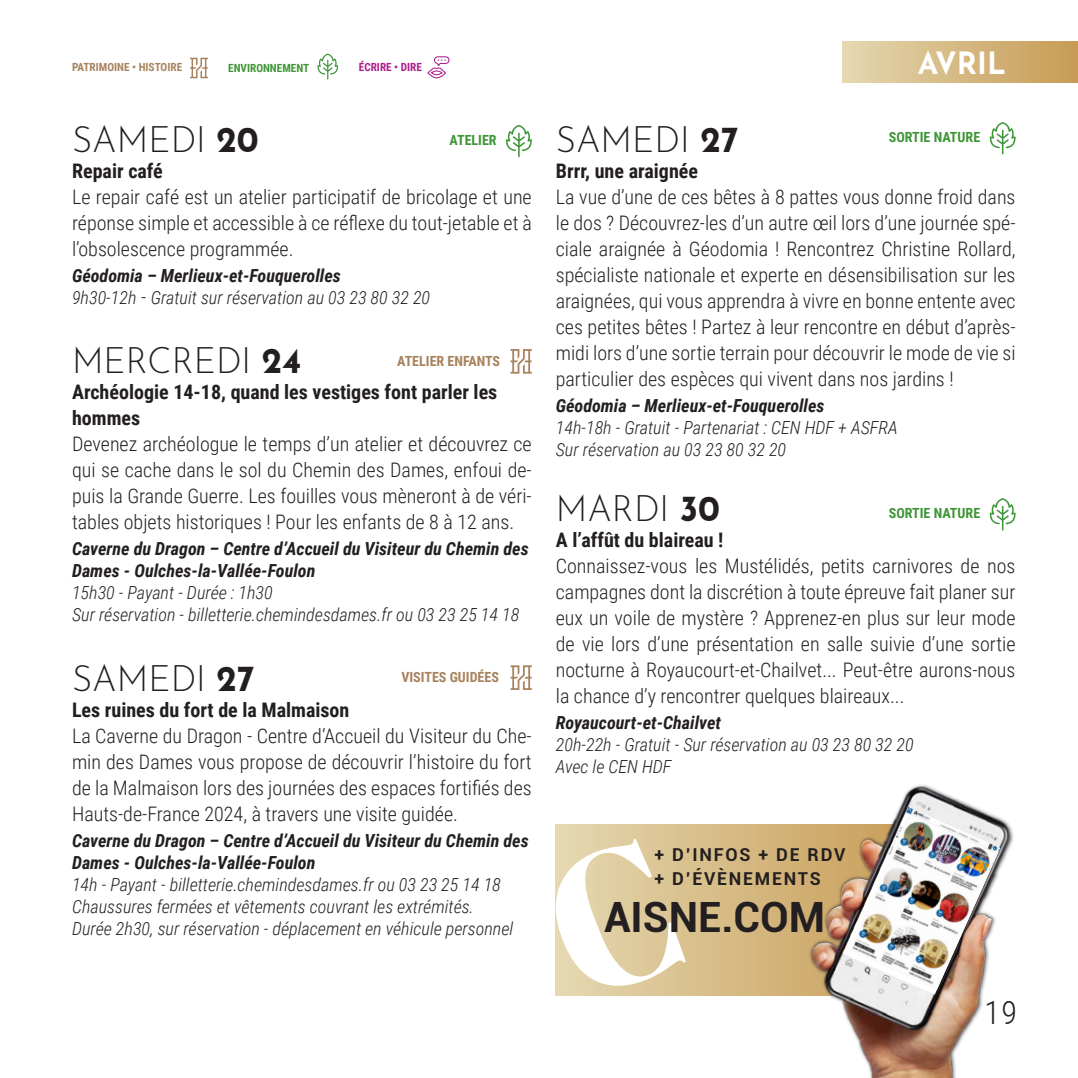
<style>
.page{position:relative;width:1078px;height:1078px;background:#fff}
.page>*{position:absolute;margin:0;border:0;box-sizing:border-box;transform-origin:0 0}
.t1{font:700 41.8px "Roboto";color:#231f20}
.t2{font:300 36px "Josefin Sans";color:#231f20}
.t3{font:300 32px "Roboto Condensed";color:#231f20}
.t4{font:700 30.6px "Josefin Sans";color:#fff}
.t5{font:300 20px/26px "Roboto Condensed";color:#231f20;text-align:justify}
.t6{font:700 20px/26px "Roboto Condensed";color:#231f20}
.t7{font:italic 300 18px "Roboto Condensed";color:#231f20}
.t8{font:italic 700 18px/22px "Roboto Condensed";color:#231f20}
.t9{font:700 17.8px "Roboto";letter-spacing:.1em;color:#231f20}
.t10{font:700 14px "Roboto Condensed";color:#3f9537}
.t11{font:700 14px "Roboto Condensed";color:#a8825c}
.t12{font:700 11.2px "Roboto Condensed";color:#a8825c}
.t13{font:700 11.2px "Roboto Condensed";color:#3f9537}
.t14{font:700 11.2px "Roboto Condensed";color:#af1f8d}
.s1{font-weight:700}
.s2{font-style:normal;font-size:20px}
</style>
<div class="page">
<svg style="left:317px;top:54px;width:21px;height:25px"></svg>
<svg style="left:427px;top:56px;width:23px;height:23px"></svg>
<svg style="left:190px;top:58px;width:18px;height:20px"></svg>
<div style="left:842px;top:41px;width:235px;height:41px;background:linear-gradient(to right,#e5d8b1,#c79b54)"></div>
<svg style="left:510px;top:349px;width:21px;height:24px"></svg>
<svg style="left:510px;top:665px;width:21px;height:24px"></svg>
<svg style="left:989px;top:122px;width:26px;height:32px"></svg>
<svg style="left:989px;top:498px;width:26px;height:32px"></svg>
<svg style="left:555px;top:824px;width:241px;height:171px;background:#d6bb86"></svg>
<img style="left:796px;top:785px;width:218px;height:292px">
<svg style="left:842px;top:806px;width:158px;height:188px"></svg>
<img style="left:844px;top:806px;width:156px;height:183px">
<div style="left:916px;top:989px;width:10px;height:10px;background:#f2f2f2;border-radius:50%"></div>
<svg style="left:555px;top:838px;width:130px;height:149px"></svg>
<svg style="left:506px;top:125px;width:26px;height:32px"></svg>
<p class="t12" style="left:72px;top:60px;width:112px">PATRIMOINE • HISTOIRE</p>
<p class="t13" style="left:228px;top:60px;width:82px">ENVIRONNEMENT</p>
<p class="t14" style="left:359px;top:60px;width:65px">ÉCRIRE • DIRE</p>
<p class="t2" style="left:72px;top:111px;width:188px">SAMEDI <span class="s1">20</span></p>
<p class="t6" style="left:72px;top:157px;width:92px">Repair café</p>
<p class="t5" style="left:72px;top:183px;width:461px">Le repair café est un atelier participatif de bricolage et une réponse simple et accessible à ce réflexe du tout-jetable et à l’obsolescence programmée.</p>
<p class="t8" style="left:72px;top:264px;width:270px">Géodomia – Merlieux-et-Fouquerolles</p>
<p class="t7" style="left:72px;top:285px;width:359px">9h30-12h <span class="s2">-</span> Gratuit sur réservation au 03 23 80 32 20</p>
<p class="t10" style="left:449px;top:130px;width:49px">ATELIER</p>
<p class="t2" style="left:72px;top:332px;width:231px">MERCREDI <span class="s1">24</span></p>
<p class="t6" style="left:72px;top:378px;width:426px">Archéologie 14-18, quand les vestiges font parler les hommes</p>
<p class="t5" style="left:72px;top:430px;width:461px">Devenez archéologue le temps d’un atelier et découvrez ce qui se cache dans le sol du Chemin des Dames, enfoui de&shy;puis la Grande Guerre. Les fouilles vous mèneront à de véri&shy;tables objets historiques ! Pour les enfants de 8 à 12 ans.</p>
<p class="t8" style="left:72px;top:537px;width:458px">Caverne du Dragon – Centre d’Accueil du Visiteur du Chemin des<br>Dames - Oulches-la-Vallée-Foulon</p>
<p class="t7" style="left:72px;top:580px;width:202px">15h30 - Payant - Durée : 1h30</p>
<p class="t7" style="left:72px;top:602px;width:448px">Sur réservation - billetterie.chemindesdames.fr ou 03 23 25 14 18</p>
<p class="t11" style="left:397px;top:351px;width:104px">ATELIER ENFANTS</p>
<p class="t2" style="left:72px;top:650px;width:184px">SAMEDI <span class="s1">27</span></p>
<p class="t6" style="left:72px;top:695px;width:279px">Les ruines du fort de la Malmaison</p>
<p class="t5" style="left:72px;top:721px;width:461px">La Caverne du Dragon - Centre d’Accueil du Visiteur du Che&shy;min des Dames vous propose de découvrir l’histoire du fort de la Malmaison lors des journées des espaces fortifiés des Hauts-de-France 2024, à travers une visite guidée.</p>
<p class="t8" style="left:72px;top:828px;width:458px">Caverne du Dragon – Centre d’Accueil du Visiteur du Chemin des<br>Dames - Oulches-la-Vallée-Foulon</p>
<p class="t7" style="left:72px;top:871px;width:430px">14h - Payant - billetterie.chemindesdames.fr ou 03 23 25 14 18</p>
<p class="t7" style="left:72px;top:893px;width:403px">Chaussures fermées et vêtements couvrant les extrémités.</p>
<p class="t7" style="left:72px;top:915px;width:442px">Durée 2h30, sur réservation - déplacement en véhicule personnel</p>
<p class="t11" style="left:401px;top:667px;width:99px">VISITES GUIDÉES</p>
<p class="t4" style="left:917px;top:36px;width:90px">AVRIL</p>
<p class="t2" style="left:555px;top:111px;width:184px">SAMEDI <span class="s1">27</span></p>
<p class="t6" style="left:555px;top:157px;width:144px">Brrr, une araignée</p>
<p class="t5" style="left:555px;top:183px;width:461px">La vue d’une de ces bêtes à 8 pattes vous donne froid dans le dos ? Découvrez-les d’un autre œil lors d’une journée spé&shy;ciale araignée à Géodomia ! Rencontrez Christine Rollard, spécialiste nationale et experte en désensibilisation sur les araignées, qui vous apprendra à vivre en bonne entente avec ces petites bêtes ! Partez à leur rencontre en début d’après&shy;midi lors d’une sortie terrain pour découvrir le mode de vie si particulier des espèces qui vivent dans nos jardins !</p>
<p class="t8" style="left:555px;top:394px;width:270px">Géodomia – Merlieux-et-Fouquerolles</p>
<p class="t7" style="left:555px;top:415px;width:343px">14h-18h - Gratuit - Partenariat : CEN HDF + ASFRA</p>
<p class="t7" style="left:555px;top:437px;width:232px">Sur réservation au 03 23 80 32 20</p>
<p class="t2" style="left:555px;top:480px;width:166px">MARDI <span class="s1">30</span></p>
<p class="t6" style="left:555px;top:526px;width:169px">A l’affût du blaireau !</p>
<p class="t5" style="left:555px;top:552px;width:461px">Connaissez-vous les Mustélidés, petits carnivores de nos campagnes dont la discrétion à toute épreuve fait planer sur eux un voile de mystère ? Apprenez-en plus sur leur mode de vie lors d’une présentation en salle suivie d’une sortie nocturne à Royaucourt-et-Chailvet... Peut-être aurons-nous la chance d’y rencontrer quelques blaireaux...</p>
<p class="t8" style="left:555px;top:711px;width:166px">Royaucourt-et-Chailvet</p>
<p class="t7" style="left:555px;top:732px;width:359px">20h-22h - Gratuit - Sur réservation au 03 23 80 32 20</p>
<p class="t7" style="left:555px;top:754px;width:117px">Avec le CEN HDF</p>
<p class="t10" style="left:888px;top:127px;width:93px">SORTIE NATURE</p>
<p class="t10" style="left:888px;top:503px;width:93px">SORTIE NATURE</p>
<p class="t9" style="left:654px;top:842px;width:192px">+ D’INFOS + DE RDV</p>
<p class="t9" style="left:654px;top:865px;width:168px">+ D’ÉVÈNEMENTS</p>
<p class="t1" style="left:604px;top:887px;width:222px">AISNE.COM</p>
<p class="t3" style="left:984px;top:990px;width:34px">19</p>
</div>
